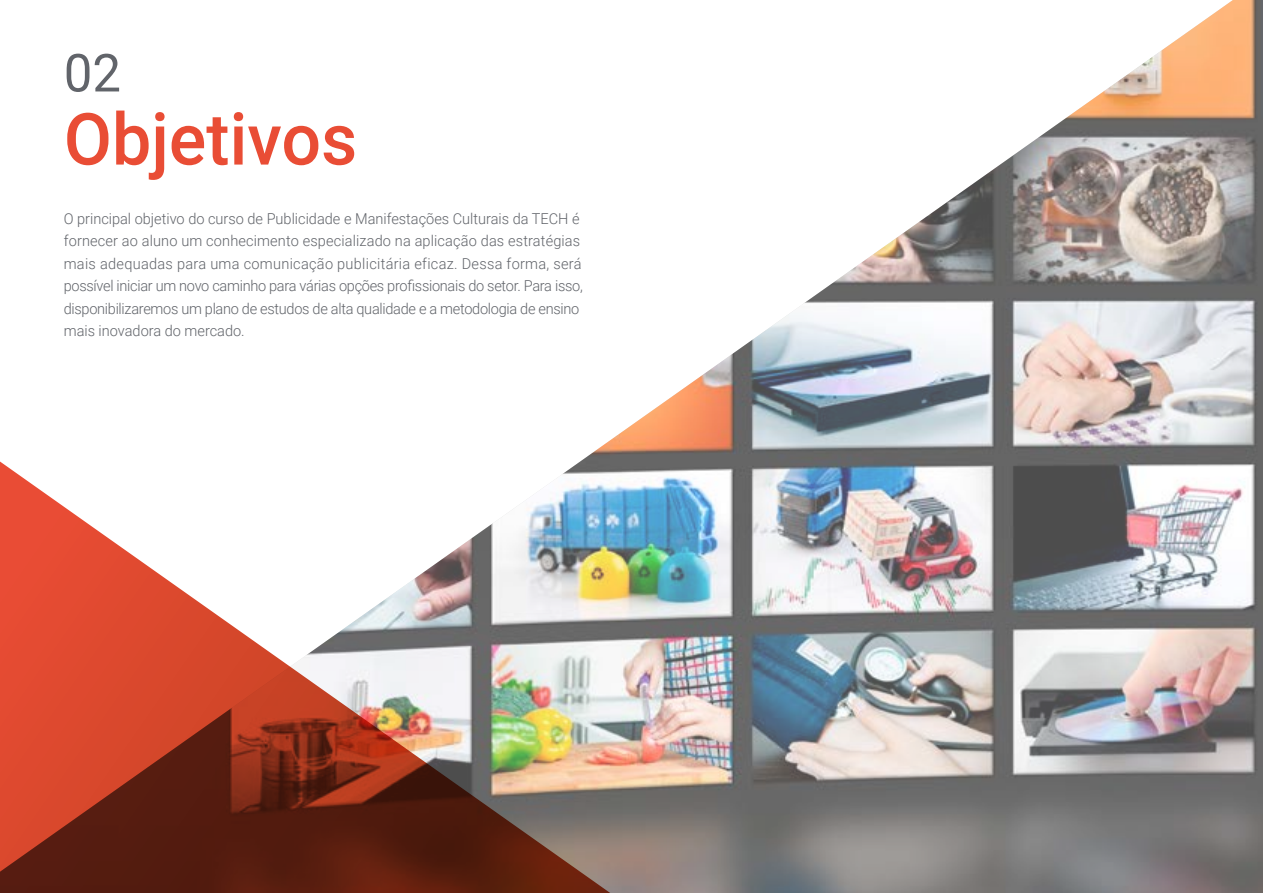
<style>
.page{position:relative;width:1263px;height:893px;background:#fff}
.page>*{position:absolute;margin:0;border:0;box-sizing:border-box;transform-origin:0 0}
.t1{font:500 72px "Roboto";color:#e94d35}
.t2{font:52.5px "Roboto";color:#61646a}
.t3{font:300 15px/22.5px "Roboto";color:#61646a}
</style>
<div class="page">
<img style="left:602px;top:0;width:661px;height:893px">
<img style="left:0;top:446px;width:640px;height:447px">
<h2 class="t2" style="left:64px;top:36px;width:59px">02</h2>
<h1 class="t1" style="left:64px;top:89px;width:295px">Objetivos</h1>
<p class="t3" style="left:64px;top:207px;width:520px">O principal objetivo do curso de Publicidade e Manifestações Culturais da TECH é fornecer ao aluno um conhecimento especializado na aplicação das estratégias mais adequadas para uma comunicação publicitária eficaz. Dessa forma, será possível iniciar um novo caminho para várias opções profissionais do setor. Para isso, disponibilizaremos um plano de estudos de alta qualidade e a metodologia de ensino mais inovadora do mercado.</p>
</div>
